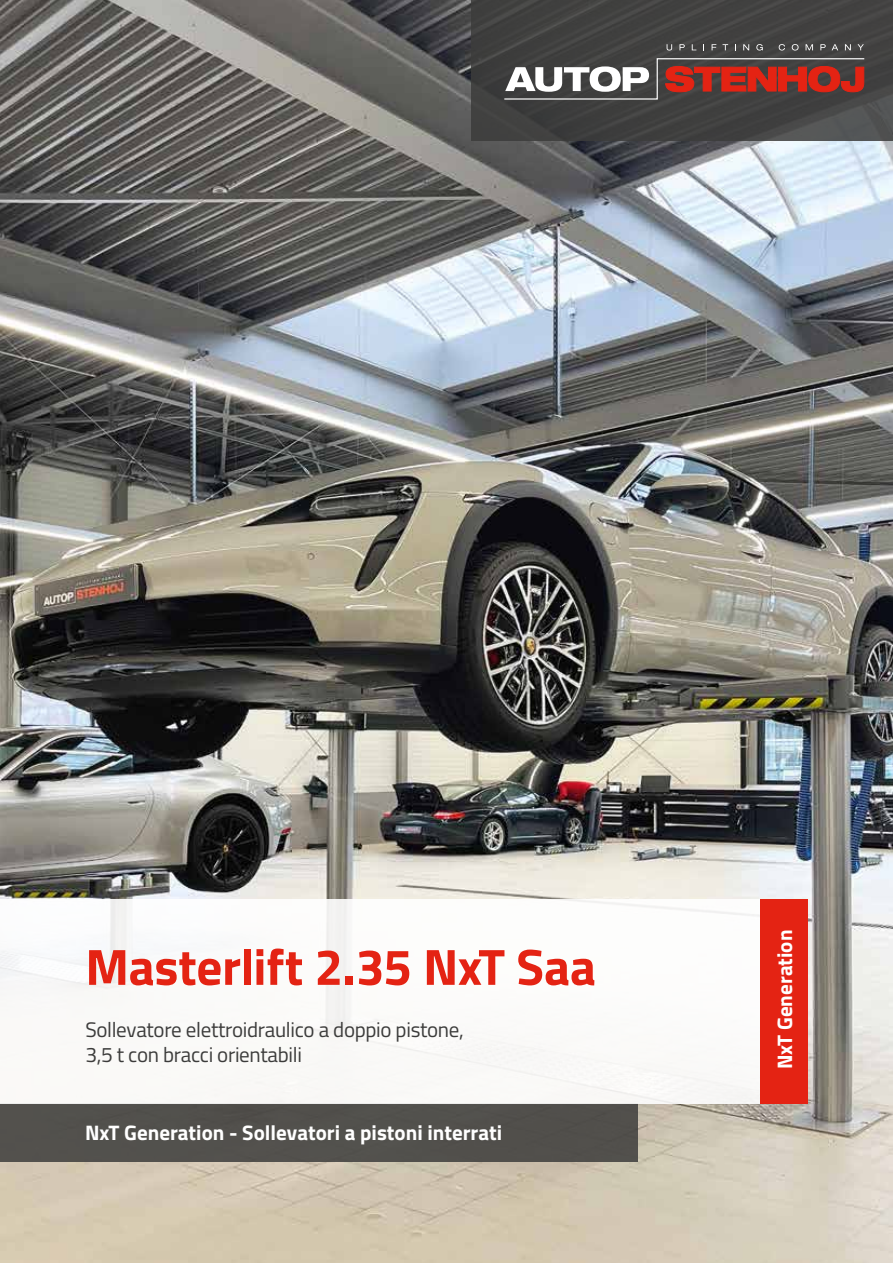
<style>
.page{position:relative;width:893px;height:1263px;background:#fff}
.page>*{position:absolute;margin:0;border:0;box-sizing:border-box;transform-origin:0 0}
.t1{font:700 51px "Titillium Web";letter-spacing:-.01em;color:#e42313}
.t2{font:21px/25.2px "Titillium Web";letter-spacing:-.015em;color:#3c3c3b}
.t3{font:700 21px "Titillium Web";color:#fff}
</style>
<div class="page">
<img style="left:0;top:0;width:893px;height:1263px">
<div style="left:0;top:1103px;width:638px;height:59px;background:#52504d"></div>
<div style="left:0;top:899px;width:808px;height:204px;background:#fff"></div>
<div style="left:471px;top:0;width:422px;height:140px;background:#3c3c3b"></div>
<svg style="left:667px;top:44px;width:5px;height:7px"></svg>
<svg style="left:679px;top:44px;width:6px;height:6px"></svg>
<svg style="left:712px;top:44px;width:4px;height:6px"></svg>
<svg style="left:722px;top:44px;width:6px;height:6px"></svg>
<svg style="left:743px;top:44px;width:6px;height:6px"></svg>
<svg style="left:756px;top:44px;width:7px;height:7px"></svg>
<svg style="left:779px;top:44px;width:6px;height:7px"></svg>
<svg style="left:792px;top:44px;width:7px;height:7px"></svg>
<svg style="left:806px;top:44px;width:7px;height:6px"></svg>
<svg style="left:820px;top:44px;width:6px;height:6px"></svg>
<svg style="left:832px;top:44px;width:6px;height:6px"></svg>
<svg style="left:845px;top:44px;width:6px;height:6px"></svg>
<svg style="left:857px;top:44px;width:7px;height:6px"></svg>
<svg style="left:504px;top:58px;width:361px;height:42px"></svg>
<div style="left:761px;top:899px;width:47px;height:204px;background:#e42313"></div>
<h1 class="t1" style="left:85px;top:928px;width:512px">Masterlift 2.35 NxT Saa</h1>
<p class="t2" style="left:85px;top:1016px;width:380px">Sollevatore elettroidraulico a doppio pistone,<br>3,5 t con bracci orientabili</p>
<p class="t3" style="left:85px;top:1117px;width:419px">NxT Generation - Sollevatori a pistoni interrati</p>
<p class="t3" style="left:769px;top:1069px;width:141px;rotate:-90deg">NxT Generation</p>
</div>
